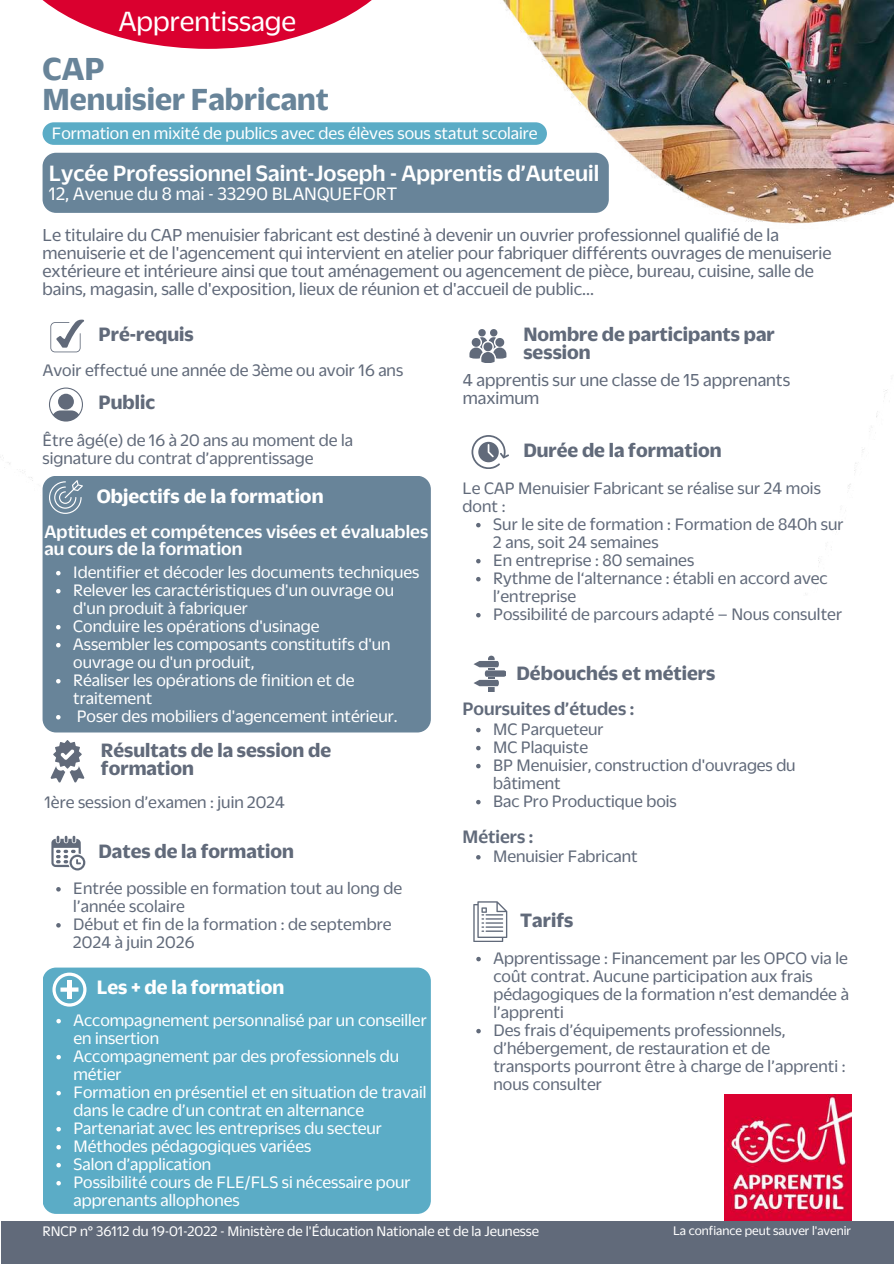
<style>
.page{position:relative;width:894px;height:1264px;background:#fff}
.page>*{position:absolute;margin:0;border:0;box-sizing:border-box;transform-origin:0 0}
.t1{font:700 34.5px "Duplicate Sans";color:#688499}
.t2{font:700 33px "Duplicate Sans";color:#688499}
.t3{font:30px "Duplicate Sans";color:#fff}
.t4{font:500 24px "Duplicate Sans";color:#fff}
.t5{font:700 21px/18px "Duplicate Sans";color:#616a7a}
.t6{font:700 21px "Duplicate Sans";color:#fff}
.t7{font:500 19.5px/16.8px "Duplicate Sans";color:#fff}
.t8{font:19.5px "Duplicate Sans";color:#fff}
.t9{font:500 19.5px "Duplicate Sans";color:#616a7a}
.t10{font:18.75px/18px "Duplicate Sans";color:#616a7a}
.t11{font:18px/18px "Duplicate Sans";letter-spacing:.005em;color:#616a7a}
.t12{font:18px/18px "Duplicate Sans";color:#fff}
.t13{font:15px "Duplicate Sans";color:#fff}
.t14{font:13.5px "Duplicate Sans";color:#fff}
</style>
<div class="page">
<img style="left:0;top:0;width:893px;height:595px">
<div style="left:43px;top:153px;width:565px;height:60px;background:#688499;border-radius:14px"></div>
<div style="left:43px;top:476px;width:387px;height:256px;background:#688499;border-radius:14px"></div>
<svg style="left:5px;top:0;width:404px;height:49px;fill:#da002f"></svg>
<div style="left:1px;top:1220px;width:892px;height:43px;background:#616a7a"></div>
<img style="left:724px;top:1094px;width:126px;height:126px">
<div style="left:43px;top:967px;width:387px;height:246px;background:#5bacc6;border-radius:14px"></div>
<svg style="left:50px;top:319px;width:34px;height:33px"></svg>
<svg style="left:49px;top:387px;width:34px;height:34px"></svg>
<svg style="left:49px;top:480px;width:34px;height:34px"></svg>
<svg style="left:473px;top:655px;width:33px;height:36px"></svg>
<svg style="left:52px;top:972px;width:34px;height:34px"></svg>
<div style="left:67px;top:980px;width:5px;height:18px;background:#fff"></div>
<svg style="left:60px;top:987px;width:18px;height:4px"></svg>
<svg style="left:469px;top:329px;width:37px;height:34px"></svg>
<svg style="left:471px;top:435px;width:37px;height:34px"></svg>
<svg style="left:50px;top:740px;width:34px;height:42px"></svg>
<svg style="left:51px;top:835px;width:34px;height:35px"></svg>
<svg style="left:473px;top:901px;width:34px;height:40px"></svg>
<svg style="left:476px;top:956px;width:4px;height:5px"></svg>
<svg style="left:476px;top:1028px;width:4px;height:5px"></svg>
<div style="left:43px;top:122px;width:503px;height:23px;background:#5bacc6;border-radius:11px"></div>
<svg style="left:476px;top:727px;width:4px;height:5px"></svg>
<svg style="left:476px;top:745px;width:4px;height:5px"></svg>
<svg style="left:476px;top:763px;width:4px;height:5px"></svg>
<svg style="left:476px;top:799px;width:4px;height:5px"></svg>
<svg style="left:476px;top:855px;width:4px;height:4px"></svg>
<svg style="left:56px;top:1018px;width:5px;height:5px"></svg>
<svg style="left:56px;top:1055px;width:5px;height:4px"></svg>
<svg style="left:56px;top:1091px;width:5px;height:4px"></svg>
<svg style="left:56px;top:1127px;width:5px;height:4px"></svg>
<svg style="left:56px;top:1145px;width:5px;height:4px"></svg>
<svg style="left:56px;top:1163px;width:5px;height:4px"></svg>
<svg style="left:56px;top:1181px;width:5px;height:4px"></svg>
<svg style="left:476px;top:523px;width:4px;height:4px"></svg>
<svg style="left:476px;top:559px;width:4px;height:4px"></svg>
<svg style="left:476px;top:577px;width:4px;height:4px"></svg>
<svg style="left:476px;top:613px;width:4px;height:4px"></svg>
<svg style="left:56px;top:887px;width:5px;height:4px"></svg>
<svg style="left:56px;top:923px;width:5px;height:4px"></svg>
<svg style="left:56px;top:571px;width:5px;height:4px"></svg>
<svg style="left:56px;top:589px;width:5px;height:4px"></svg>
<svg style="left:56px;top:625px;width:5px;height:4px"></svg>
<svg style="left:56px;top:643px;width:5px;height:4px"></svg>
<svg style="left:56px;top:679px;width:5px;height:4px"></svg>
<svg style="left:56px;top:715px;width:5px;height:4px"></svg>
<h3 class="t3" style="left:119px;top:5px;width:179px">Apprentissage</h3>
<h1 class="t1" style="left:43px;top:50px;width:63px">CAP</h1>
<h2 class="t2" style="left:43px;top:81px;width:288px">Menuisier Fabricant</h2>
<p class="t12" style="left:52px;top:124px;width:487px">Formation en mixité de publics avec des élèves sous statut scolaire</p>
<h3 class="t4" style="left:49px;top:160px;width:551px">Lycée Professionnel Saint-Joseph - Apprentis d’Auteuil</h3>
<p class="t8" style="left:49px;top:183px;width:349px">12, Avenue du 8 mai - 33290 BLANQUEFORT</p>
<p class="t10" style="left:43px;top:225px;width:790px">Le titulaire du CAP menuisier fabricant est destiné à devenir un ouvrier professionnel qualifié de la menuiserie et de l'agencement qui intervient en atelier pour fabriquer différents ouvrages de menuiserie extérieure et intérieure ainsi que tout aménagement ou agencement de pièce, bureau, cuisine, salle de bains, magasin, salle d'exposition, lieux de réunion et d'accueil de public...</p>
<p class="t5" style="left:99px;top:325px;width:97px">Pré-requis</p>
<p class="t11" style="left:43px;top:360px;width:362px">Avoir effectué une année de 3ème ou avoir 16 ans</p>
<p class="t5" style="left:99px;top:393px;width:58px">Public</p>
<p class="t11" style="left:43px;top:430px;width:312px">Être âgé(e) de 16 à 20 ans au moment de la signature du contrat d’apprentissage</p>
<p class="t6" style="left:97px;top:484px;width:228px">Objectifs de la formation</p>
<p class="t7" style="left:44px;top:523px;width:385px">Aptitudes et compétences visées et évaluables au cours de la formation</p>
<p class="t12" style="left:73px;top:562px;width:347px">Identifier et décoder les documents techniques Relever les caractéristiques d'un ouvrage ou d'un produit à fabriquer<br>Conduire les opérations d'usinage<br>Assembler les composants constitutifs d'un ouvrage ou d'un produit,<br>Réaliser les opérations de finition et de traitement<br>Poser des mobiliers d'agencement intérieur.</p>
<p class="t5" style="left:101px;top:741px;width:232px">Résultats de la session de formation</p>
<p class="t11" style="left:44px;top:792px;width:242px">1ère session d’examen : juin 2024</p>
<p class="t5" style="left:98px;top:842px;width:197px">Dates de la formation</p>
<p class="t11" style="left:73px;top:878px;width:330px">Entrée possible en formation tout au long de l’année scolaire<br>Début et fin de la formation : de septembre<br>2024 à juin 2026</p>
<p class="t6" style="left:97px;top:975px;width:189px">Les + de la formation</p>
<p class="t12" style="left:73px;top:1010px;width:354px">Accompagnement personnalisé par un conseiller en insertion<br>Accompagnement par des professionnels du métier<br>Formation en présentiel et en situation de travail dans le cadre d’un contrat en alternance Partenariat avec les entreprises du secteur Méthodes pédagogiques variées<br>Salon d’application<br>Possibilité cours de FLE/FLS si nécessaire pour apprenants allophones</p>
<p class="t5" style="left:523px;top:325px;width:253px">Nombre de participants par session</p>
<p class="t10" style="left:462px;top:370px;width:329px">4 apprentis sur une classe de 15 apprenants maximum</p>
<p class="t5" style="left:523px;top:440px;width:200px">Durée de la formation</p>
<p class="t11" style="left:462px;top:478px;width:360px">Le CAP Menuisier Fabricant se réalise sur 24 mois dont :</p>
<p class="t11" style="left:493px;top:514px;width:352px">Sur le site de formation : Formation de 840h sur 2 ans, soit 24 semaines<br>En entreprise : 80 semaines<br>Rythme de l‘alternance : établi en accord avec l’entreprise<br>Possibilité de parcours adapté – Nous consulter</p>
<p class="t5" style="left:516px;top:663px;width:200px">Débouchés et métiers</p>
<p class="t9" style="left:462px;top:698px;width:173px">Poursuites d’études :</p>
<p class="t11" style="left:493px;top:719px;width:304px">MC Parqueteur<br>MC Plaquiste<br>BP Menuisier, construction d'ouvrages du bâtiment<br>Bac Pro Productique bois</p>
<p class="t9" style="left:462px;top:825px;width:72px">Métiers :</p>
<p class="t11" style="left:493px;top:846px;width:146px">Menuisier Fabricant</p>
<p class="t5" style="left:520px;top:911px;width:55px">Tarifs</p>
<p class="t11" style="left:493px;top:948px;width:357px">Apprentissage : Financement par les OPCO via le coût contrat. Aucune participation aux frais pédagogiques de la formation n’est demandée à l’apprenti<br>Des frais d’équipements professionnels, d’hébergement, de restauration et de transports pourront être à charge de l’apprenti : nous consulter</p>
<p class="t13" style="left:43px;top:1223px;width:498px">RNCP n° 36112 du 19-01-2022 - Ministère de l'Éducation Nationale et de la Jeunesse</p>
<p class="t14" style="left:673px;top:1223px;width:179px">La confiance peut sauver l'avenir</p>
</div>
